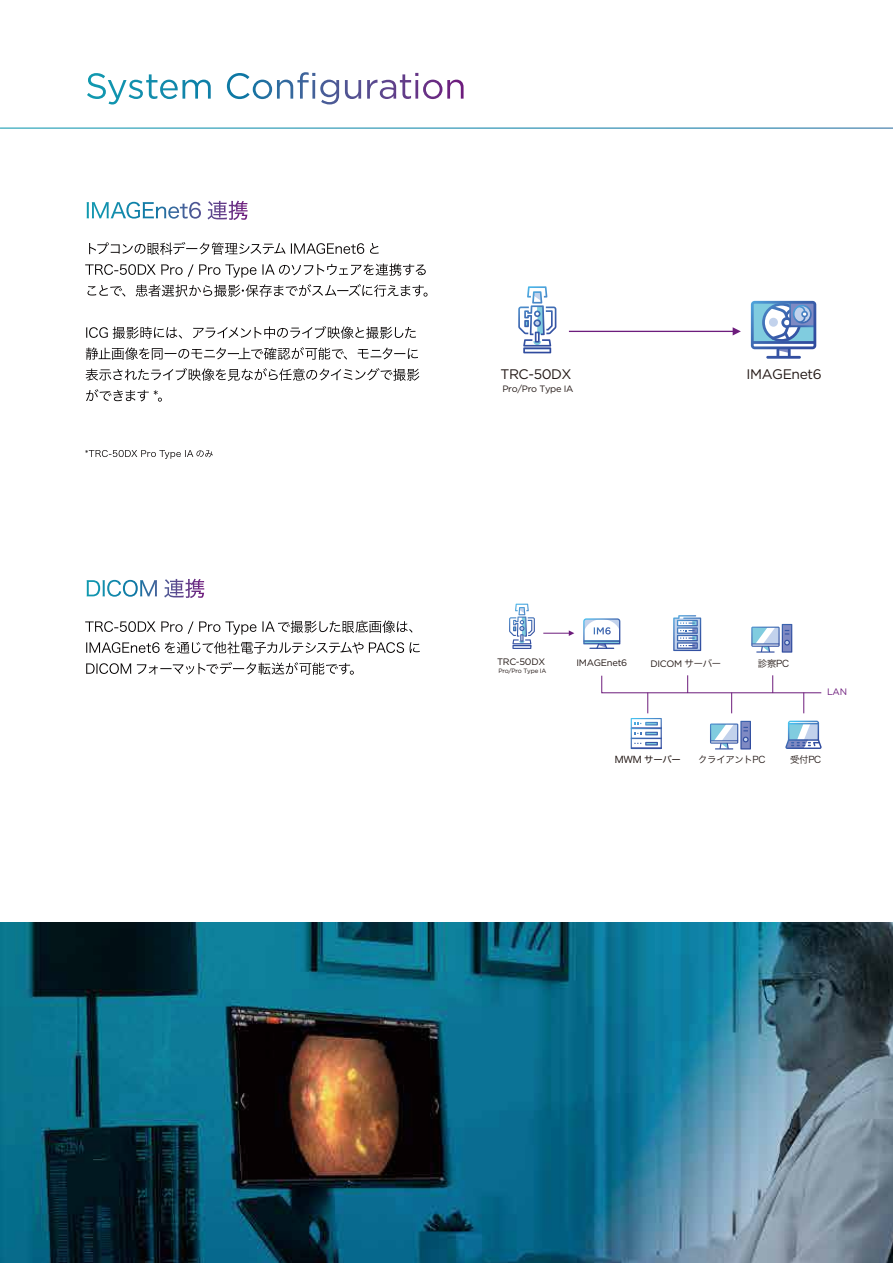
<style>
.page{position:relative;width:893px;height:1263px;background:#fff}
.page>*{position:absolute;margin:0;border:0;box-sizing:border-box;transform-origin:0 0}
.t1{font:13.8px "Gotham";letter-spacing:-.03em;color:#221714}
.t2{font:9.3px "Gotham";letter-spacing:-.03em;color:#221714}
.t3{font:9.3px "Hiragino Sans W3";letter-spacing:-.03em;color:#221714}
.t4{font:9.3px "Hiragino Sans W4";letter-spacing:-.03em;color:#221714}
.t5{font:9.3px "Gotham";color:#6d1c7c}
.t6{font:6.3px "Gotham";letter-spacing:-.03em;color:#221714}
.s1{font-family:"Koz Go Pr 6 N"}
</style>
<div class="page">
<svg style="left:86px;top:662px;width:268px;height:13px"></svg>
<svg style="left:86px;top:641px;width:334px;height:13px"></svg>
<svg style="left:85px;top:620px;width:328px;height:15px"></svg>
<svg style="left:107px;top:579px;width:97px;height:19px"></svg>
<svg style="left:86px;top:389px;width:76px;height:13px"></svg>
<svg style="left:86px;top:368px;width:333px;height:13px"></svg>
<svg style="left:86px;top:347px;width:332px;height:13px"></svg>
<svg style="left:86px;top:326px;width:330px;height:13px"></svg>
<svg style="left:87px;top:284px;width:341px;height:13px"></svg>
<svg style="left:85px;top:263px;width:341px;height:15px"></svg>
<svg style="left:89px;top:242px;width:290px;height:13px"></svg>
<svg style="left:126px;top:201px;width:122px;height:19px"></svg>
<svg style="left:87px;top:72px;width:377px;height:32px"></svg>
<hr style="left:569px;top:331px;width:167px;height:1px;background:#6d1c7c">
<svg style="left:733px;top:327px;width:8px;height:8px"></svg>
<svg style="left:518px;top:286px;width:38px;height:67px"></svg>
<svg style="left:766px;top:356px;width:35px;height:3px"></svg>
<svg style="left:751px;top:301px;width:65px;height:56px"></svg>
<div style="left:769px;top:318px;width:9px;height:9px;background:#c2d2ec;border-radius:50%"></div>
<svg style="left:751px;top:624px;width:41px;height:29px"></svg>
<svg style="left:673px;top:615px;width:28px;height:36px"></svg>
<svg style="left:601px;top:675px;width:221px;height:74px"></svg>
<svg style="left:543px;top:630px;width:31px;height:6px"></svg>
<svg style="left:583px;top:618px;width:37px;height:31px"></svg>
<svg style="left:509px;top:604px;width:26px;height:45px"></svg>
<img style="left:0;top:923px;width:893px;height:340px">
<svg style="left:85px;top:450px;width:128px;height:9px"></svg>
<h1 class="t1" style="left:500px;top:366px;width:73px">TRC-50DX</h1>
<p class="t2" style="left:502px;top:383px;width:73px">Pro/Pro Type IA</p>
<h1 class="t1" style="left:747px;top:366px;width:77px">IMAGEnet6</h1>
<h1 class="t1" style="left:500px;top:653px;width:73px">TRC-50DX</h1>
<h1 class="t1" style="left:618px;top:654px;width:77px">IMAGEnet6</h1>
<p class="t2" style="left:497px;top:656px;width:50px">TRC-50DX</p>
<p class="t6" style="left:498px;top:667px;width:50px">Pro/Pro Type IA</p>
<p class="t2" style="left:650px;top:658px;width:72px">DICOM <span class="s1">サーバー</span></p>
<p class="t2" style="left:576px;top:657px;width:52px">IMAGEnet6</p>
<p class="t3" style="left:758px;top:655px;width:33px">診察PC</p>
<p class="t5" style="left:827px;top:686px;width:22px">LAN</p>
<p class="t4" style="left:615px;top:751px;width:67px">MWM サーバー</p>
<p class="t3" style="left:698px;top:751px;width:69px">クライアントPC</p>
<p class="t3" style="left:790px;top:751px;width:33px">受付PC</p>
</div>
